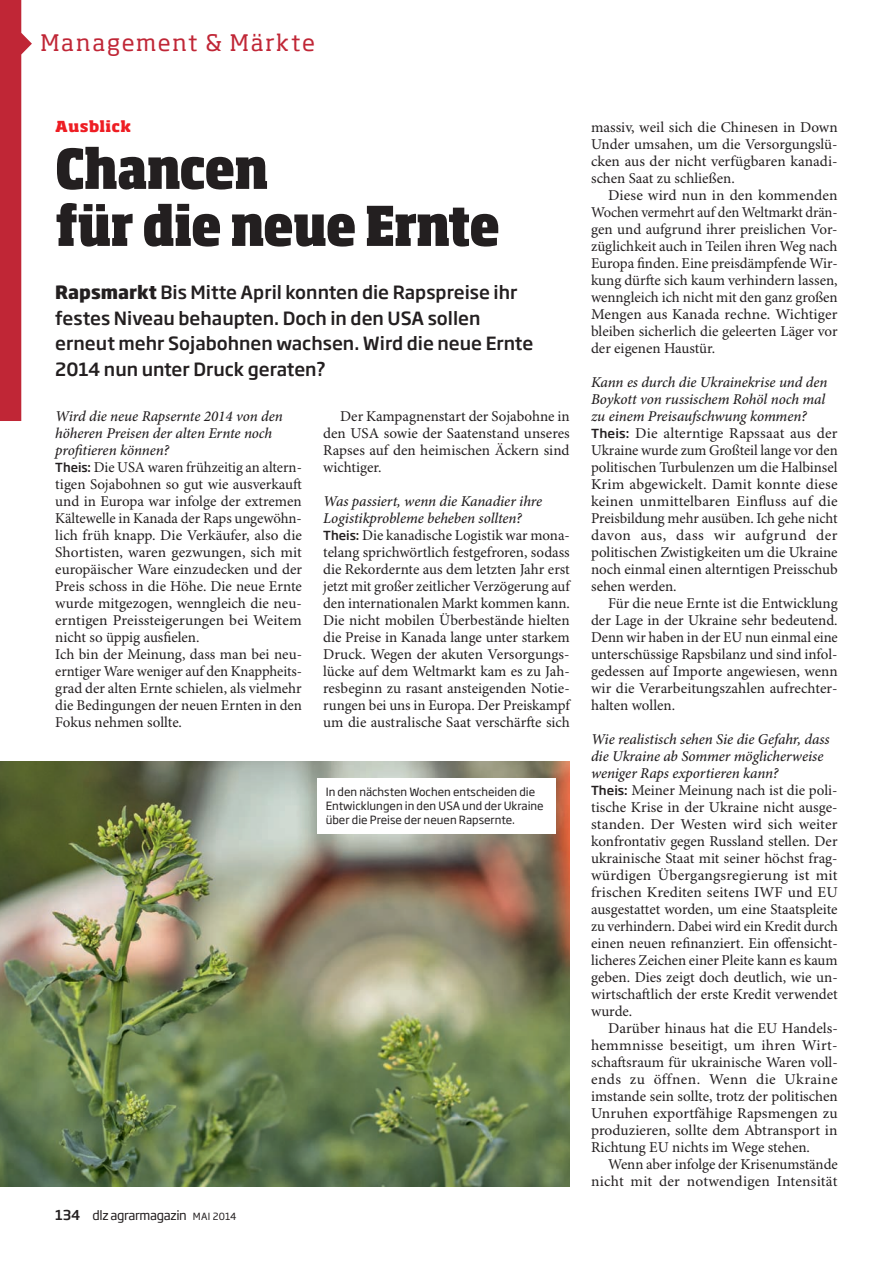
<style>
.page{position:relative;width:893px;height:1263px;background:#fff}
.page>*{position:absolute;margin:0;border:0;box-sizing:border-box;transform-origin:0 0}
.t1{font:800 condensed 54px/57px "Soho Pro";letter-spacing:-.015em;color:#231f20}
.t2{font:22.5px "Soho Pro";letter-spacing:.075em;color:#c02636}
.t3{font:500 18px/25.5px "Soho Gothic Pro";color:#231f20}
.t4{font:15px/17px "Minion Pro";color:#231f20;text-align:justify}
.t5{font:800 15px "Soho Pro";letter-spacing:.02em;color:#ee1d23}
.t6{font:12.75px "Soho Gothic Pro";letter-spacing:-.025em;color:#231f20}
.t7{font:11.25px/14.2px "Soho Gothic Pro";color:#231f20}
.s1{font-weight:800}
.s2{font-weight:500;font-style:italic}
.s3{font-family:"Soho Gothic Pro";font-weight:500;font-size:12.3px}
.s4{font-weight:500;font-size:13.5px}
.s5{font-size:9.75px}
</style>
<div class="page">
<img style="left:0;top:761px;width:570px;height:425px">
<div style="left:317px;top:778px;width:238px;height:56px;background:#fff"></div>
<svg style="left:0;top:0;width:32px;height:421px"></svg>
<h2 class="t2" style="left:40px;top:28px;width:276px">Management &amp; Märkte</h2>
<p class="t5" style="left:55px;top:115px;width:77px">Ausblick</p>
<h1 class="t1" style="left:55px;top:138px;width:446px">Chancen<br>für die neue Ernte</h1>
<p class="t3" style="left:55px;top:279px;width:480px"><span class="s1">Rapsmarkt</span> Bis Mitte April konnten die Rapspreise ihr festes Niveau behaupten. Doch in den USA sollen erneut mehr Sojabohnen wachsen. Wird die neue Ernte 2014 nun unter Druck geraten?</p>
<p class="t4" style="left:55px;top:408px;width:248px;text-align:left"><span class="s2">Wird die neue Rapsernte 2014 von den höheren Preisen der alten Ernte noch profitieren können?<br></span><span class="s3">Theis:</span> Die USA waren frühzeitig an altern&shy;tigen Sojabohnen so gut wie ausverkauft und in Europa war infolge der extremen Kältewelle in Kanada der Raps ungewöhn&shy;lich früh knapp. Die Verkäufer, also die Shortisten, waren gezwungen, sich mit europäischer Ware einzudecken und der Preis schoss in die Höhe. Die neue Ernte wurde mitgezogen, wenngleich die neu&shy;erntigen Preissteigerungen bei Weitem nicht so üppig ausfielen.<br>Ich bin der Meinung, dass man bei neu&shy;erntiger Ware weniger auf den Knappheits&shy;grad der alten Ernte schielen, als vielmehr die Bedingungen der neuen Ernten in den Fokus nehmen sollte.</p>
<p class="t4" style="left:323px;top:408px;width:248px;text-indent:17px">Der Kampagnenstart der Sojabohne in den USA sowie der Saatenstand unseres Rapses auf den heimischen Äckern sind wichtiger.</p>
<p class="t4" style="left:323px;top:493px;width:248px;text-align:left"><span class="s2">Was passiert, wenn die Kanadier ihre Logistikprobleme beheben sollten?<br></span><span class="s3">Theis:</span> Die kanadische Logistik war mona&shy;telang sprichwörtlich festgefroren, sodass die Rekordernte aus dem letzten Jahr erst jetzt mit großer zeitlicher Verzögerung auf den internationalen Markt kommen kann.<br>Die nicht mobilen Überbestände hielten die Preise in Kanada lange unter starkem Druck. Wegen der akuten Versorgungs&shy;lücke auf dem Weltmarkt kam es zu Jah&shy;resbeginn zu rasant ansteigenden Notie&shy;rungen bei uns in Europa. Der Preiskampf um die australische Saat verschärfte sich</p>
<p class="t7" style="left:326px;top:784px;width:220px">In den nächsten Wochen entscheiden die<br>Entwicklungen in den USA und der Ukraine über die Preise der neuen Rapsernte.</p>
<p class="t6" style="left:55px;top:1206px;width:183px"><span class="s4">134</span> dlz agrarmagazin <span class="s5">Mai 2014</span></p>
<p class="t4" style="left:591px;top:119px;width:248px">massiv, weil sich die Chinesen in Down Under umsahen, um die Versorgungslü&shy;cken aus der nicht verfügbaren kanadi&shy;schen Saat zu schließen.</p>
<p class="t4" style="left:591px;top:187px;width:248px;text-indent:17px">Diese wird nun in den kommenden Wochen vermehrt auf den Weltmarkt drän&shy;gen und aufgrund ihrer preislichen Vor&shy;züglichkeit auch in Teilen ihren Weg nach Europa finden. Eine preisdämpfende Wir&shy;kung dürfte sich kaum verhindern lassen, wenngleich ich nicht mit den ganz großen Mengen aus Kanada rechne. Wichtiger bleiben sicherlich die geleerten Läger vor der eigenen Haustür.</p>
<p class="t4" style="left:591px;top:374px;width:248px;text-align:left"><span class="s2">Kann es durch die Ukrainekrise und den Boykott von russischem Rohöl noch mal zu einem Preisaufschwung kommen?<br></span><span class="s3">Theis:</span> Die alterntige Rapssaat aus der Ukraine wurde zum Großteil lange vor den politischen Turbulenzen um die Halbinsel Krim abgewickelt. Damit konnte diese keinen unmittelbaren Einfluss auf die Preisbildung mehr ausüben. Ich gehe nicht davon aus, dass wir aufgrund der politischen Zwistigkeiten um die Ukraine noch einmal einen alterntigen Preisschub sehen werden.</p>
<p class="t4" style="left:591px;top:595px;width:248px;text-indent:17px">Für die neue Ernte ist die Entwicklung der Lage in der Ukraine sehr bedeutend.<br>Denn wir haben in der EU nun einmal eine unterschüssige Rapsbilanz und sind infol&shy;gedessen auf Importe angewiesen, wenn wir die Verarbeitungszahlen aufrechter&shy;halten wollen.</p>
<p class="t4" style="left:591px;top:731px;width:248px;text-align:left"><span class="s2">Wie realistisch sehen Sie die Gefahr, dass die Ukraine ab Sommer möglicherweise weniger Raps exportieren kann?<br></span><span class="s3">Theis:</span> Meiner Meinung nach ist die poli&shy;tische Krise in der Ukraine nicht ausge&shy;standen. Der Westen wird sich weiter konfrontativ gegen Russland stellen. Der ukrainische Staat mit seiner höchst frag&shy;würdigen Übergangsregierung ist mit frischen Krediten seitens IWF und EU ausgestattet worden, um eine Staatspleite zu verhindern. Dabei wird ein Kredit durch einen neuen refinanziert. Ein offensicht&shy;licheres Zeichen einer Pleite kann es kaum geben. Dies zeigt doch deutlich, wie un&shy;wirtschaftlich der erste Kredit verwendet wurde.</p>
<p class="t4" style="left:591px;top:1021px;width:248px;text-indent:17px">Darüber hinaus hat die EU Handels&shy;hemmnisse beseitigt, um ihren Wirt&shy;schaftsraum für ukrainische Waren voll&shy;ends zu öffnen. Wenn die Ukraine imstande sein sollte, trotz der politischen Unruhen exportfähige Rapsmengen zu produzieren, sollte dem Abtransport in Richtung EU nichts im Wege stehen.</p>
<p class="t4" style="left:591px;top:1157px;width:248px;text-align:right">Wenn aber infolge der Krisenumstände nicht mit der notwendigen Intensität</p>
</div>
